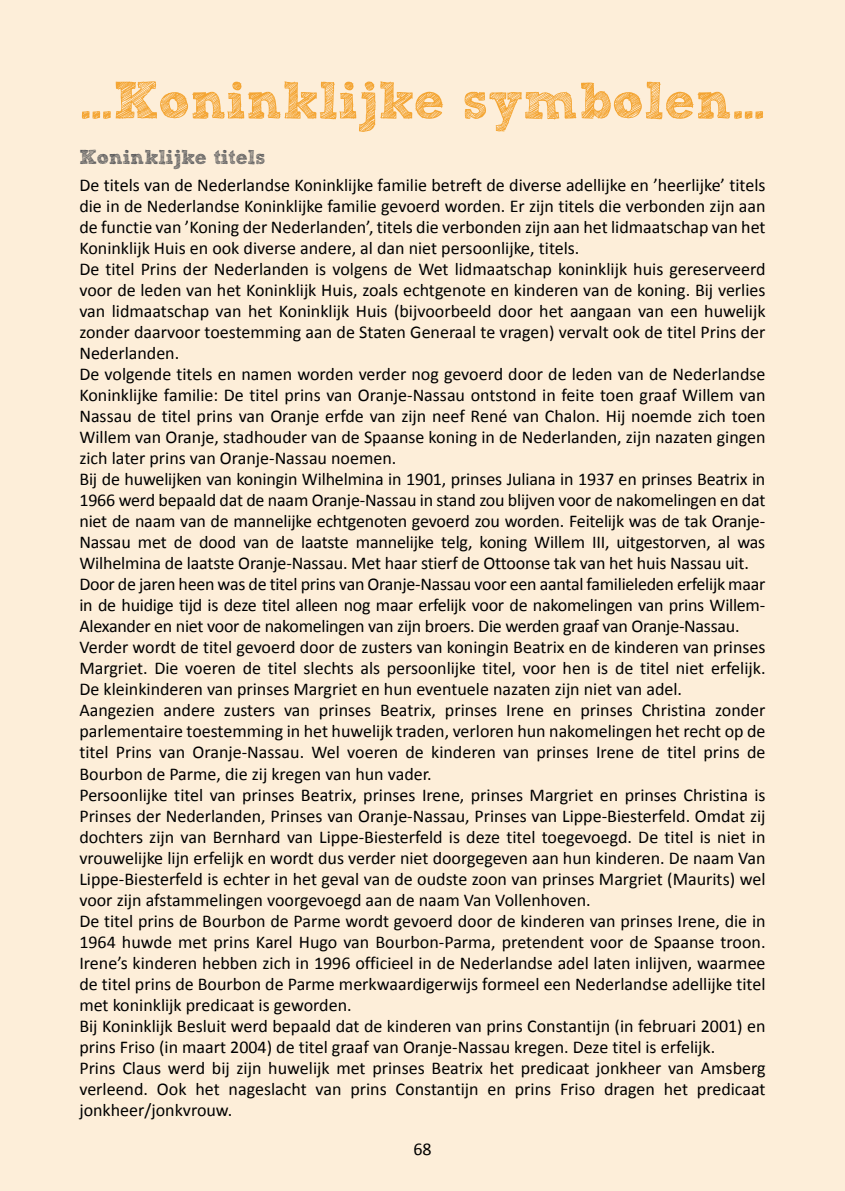
<style>
.page{position:relative;width:845px;height:1191px;background:#fdeed9}
.page>*{position:absolute;margin:0;border:0;box-sizing:border-box;transform-origin:0 0}
.t1{font:52px "Sketch Rockwell";color:#f4a533}
.t2{font:20px "Sketch Rockwell";color:#58585a}
.t3{font:18px/21px "Calibri";color:#000}
</style>
<div class="page">
<h1 class="t1" style="left:79px;top:72px;width:687px">…Koninklijke symbolen…</h1>
<p class="t2" style="left:79px;top:147px;width:187px">Koninklijke titels</p>
<p class="t3" style="left:79px;top:175px;width:688px">De titels van de Nederlandse Koninklijke familie betreft de diverse adellijke en ’heerlijke’ titels die in de Nederlandse Koninklijke familie gevoerd worden. Er zijn titels die verbonden zijn aan de functie van ’Koning der Nederlanden’, titels die verbonden zijn aan het lidmaatschap van het Koninklijk Huis en ook diverse andere, al dan niet persoonlijke, titels.<br>De titel Prins der Nederlanden is volgens de Wet lidmaatschap koninklijk huis gereserveerd voor de leden van het Koninklijk Huis, zoals echtgenote en kinderen van de koning. Bij verlies van lidmaatschap van het Koninklijk Huis (bijvoorbeeld door het aangaan van een huwelijk zonder daarvoor toestemming aan de Staten Generaal te vragen) vervalt ook de titel Prins der Nederlanden.<br>De volgende titels en namen worden verder nog gevoerd door de leden van de Nederlandse Koninklijke familie: De titel prins van Oranje-Nassau ontstond in feite toen graaf Willem van Nassau de titel prins van Oranje erfde van zijn neef René van Chalon. Hij noemde zich toen Willem van Oranje, stadhouder van de Spaanse koning in de Nederlanden, zijn nazaten gingen zich later prins van Oranje-Nassau noemen.<br>Bij de huwelijken van koningin Wilhelmina in 1901, prinses Juliana in 1937 en prinses Beatrix in 1966 werd bepaald dat de naam Oranje-Nassau in stand zou blijven voor de nakomelingen en dat niet de naam van de mannelijke echtgenoten gevoerd zou worden. Feitelijk was de tak Oranje-Nassau met de dood van de laatste mannelijke telg, koning Willem III, uitgestorven, al was Wilhelmina de laatste Oranje-Nassau. Met haar stierf de Ottoonse tak van het huis Nassau uit.<br>Door de jaren heen was de titel prins van Oranje-Nassau voor een aantal familieleden erfelijk maar in de huidige tijd is deze titel alleen nog maar erfelijk voor de nakomelingen van prins Willem-Alexander en niet voor de nakomelingen van zijn broers. Die werden graaf van Oranje-Nassau.<br>Verder wordt de titel gevoerd door de zusters van koningin Beatrix en de kinderen van prinses Margriet. Die voeren de titel slechts als persoonlijke titel, voor hen is de titel niet erfelijk.<br>De kleinkinderen van prinses Margriet en hun eventuele nazaten zijn niet van adel.<br>Aangezien andere zusters van prinses Beatrix, prinses Irene en prinses Christina zonder parlementaire toestemming in het huwelijk traden, verloren hun nakomelingen het recht op de titel Prins van Oranje-Nassau. Wel voeren de kinderen van prinses Irene de titel prins de Bourbon de Parme, die zij kregen van hun vader.<br>Persoonlijke titel van prinses Beatrix, prinses Irene, prinses Margriet en prinses Christina is Prinses der Nederlanden, Prinses van Oranje-Nassau, Prinses van Lippe-Biesterfeld. Omdat zij dochters zijn van Bernhard van Lippe-Biesterfeld is deze titel toegevoegd. De titel is niet in vrouwelijke lijn erfelijk en wordt dus verder niet doorgegeven aan hun kinderen. De naam Van Lippe-Biesterfeld is echter in het geval van de oudste zoon van prinses Margriet (Maurits) wel voor zijn afstammelingen voorgevoegd aan de naam Van Vollenhoven.<br>De titel prins de Bourbon de Parme wordt gevoerd door de kinderen van prinses Irene, die in 1964 huwde met prins Karel Hugo van Bourbon-Parma, pretendent voor de Spaanse troon.<br>Irene’s kinderen hebben zich in 1996 officieel in de Nederlandse adel laten inlijven, waarmee de titel prins de Bourbon de Parme merkwaardigerwijs formeel een Nederlandse adellijke titel met koninklijk predicaat is geworden.<br>Bij Koninklijk Besluit werd bepaald dat de kinderen van prins Constantijn (in februari 2001) en prins Friso (in maart 2004) de titel graaf van Oranje-Nassau kregen. Deze titel is erfelijk.<br>Prins Claus werd bij zijn huwelijk met prinses Beatrix het predicaat jonkheer van Amsberg verleend. Ook het nageslacht van prins Constantijn en prins Friso dragen het predicaat jonkheer/jonkvrouw.</p>
<p class="t3" style="left:413px;top:1139px;width:20px">68</p>
</div>
